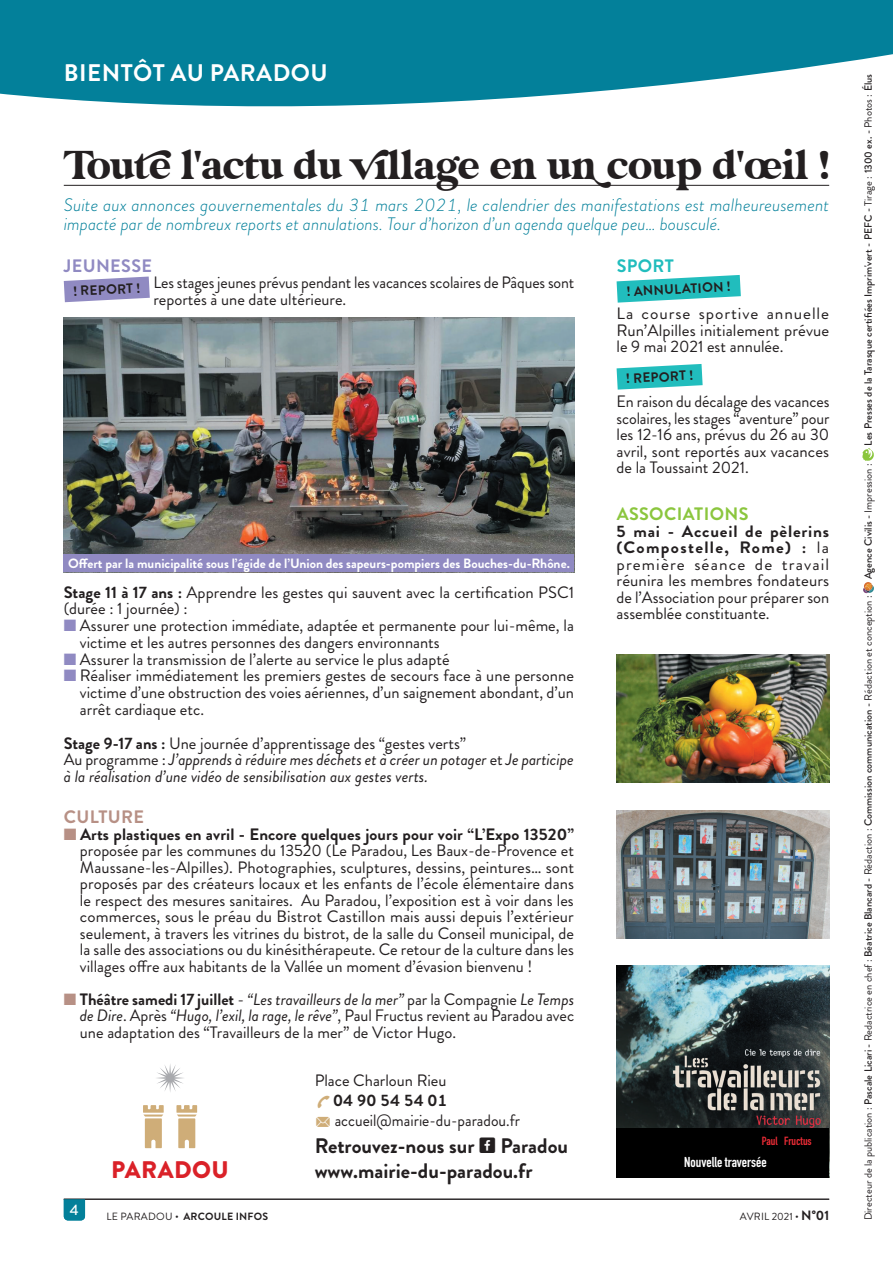
<style>
.page{position:relative;width:893px;height:1263px;background:#fff}
.page>*{position:absolute;margin:0;border:0;box-sizing:border-box;transform-origin:0 0}
.t1{font:45px "Glamour Absolute";letter-spacing:.005em;color:#231f20}
.t2{font:700 24px "Brandon Grotesque";letter-spacing:.02em;color:#fff}
.t3{font:900 24px "Brandon Grotesque";letter-spacing:.02em;color:#da2128}
.t4{font:700 21px/25.2px "Brandon Grotesque";color:#231f20}
.t5{font:italic 300 18px/19.5px "Brandon Grotesque";letter-spacing:.005em;color:#03809a}
.t6{font:700 18px "Brandon Grotesque";letter-spacing:.02em;color:#8bc63e}
.t7{font:700 18px "Brandon Grotesque";letter-spacing:.02em;color:#908ac2}
.t8{font:700 18px "Brandon Grotesque";letter-spacing:.02em;color:#b79085}
.t9{font:700 18px "Brandon Grotesque";letter-spacing:.02em;color:#21bdbd}
.t10{font:16.5px/16.5px "Brandon Grotesque";color:#231f20}
.t11{font:16.5px/16.5px "Brandon Grotesque";color:#231f20;text-align:justify;scale:1.05 1}
.t12{font:italic 16.5px/16.8px "Brandon Grotesque";color:#231f20}
.t13{font:500 15px "Brandon Grotesque";color:#fff}
.t14{font:700 14.1px "DIN Condensed";color:#fff}
.t15{font:700 13.5px "Brandon Grotesque";color:#fff}
.t16{font:700 13.5px "Brandon Grotesque";color:#231f20}
.t17{font:700 11.7px "DIN Condensed";color:#ec2c36}
.t18{font:10.5px "Brandon Grotesque";color:#231f20}
.t19{font:500 10.5px "Brandon Grotesque";color:#231f20}
.t20{font:700 10.5px "Brandon Grotesque";letter-spacing:.02em;color:#231f20}
.s1{font-weight:700}
.s2{color:#908ac2}
.s3{font-weight:700;font-style:normal}
.s4{font-style:normal}
.s5{color:#b79085}
.s6{font-style:italic}
.s7{font-family:"Panton Icons B Fill";font-weight:700;color:#cfad78}
.s8{font-family:"Social Shapes";font-weight:400;font-size:22.5px}
.s9{font-weight:400}
.s10{font-weight:700;font-size:13.5px}
.s11{font-weight:500}
</style>
<div class="page">
<hr style="left:64px;top:185px;width:765px;height:1px;background:#231f20">
<svg style="left:0;top:0;width:893px;height:107px;background:#2490a7"></svg>
<svg style="left:157px;top:1064px;width:27px;height:28px"></svg>
<svg style="left:143px;top:1105px;width:21px;height:43px"></svg>
<svg style="left:176px;top:1105px;width:21px;height:43px"></svg>
<svg style="left:863px;top:582px;width:11px;height:11px"></svg>
<svg style="left:862px;top:448px;width:12px;height:13px"></svg>
<img style="left:617px;top:965px;width:212px;height:164px">
<div style="left:617px;top:1129px;width:212px;height:49px;background:#000"></div>
<img style="left:617px;top:811px;width:212px;height:127px">
<img style="left:617px;top:654px;width:212px;height:128px">
<svg style="left:64px;top:277px;width:86px;height:25px;background:#a19ccb"></svg>
<img style="left:64px;top:317px;width:510px;height:237px">
<div style="left:64px;top:554px;width:510px;height:18px;background:#908ac2"></div>
<svg style="left:617px;top:275px;width:124px;height:28px"></svg>
<svg style="left:617px;top:364px;width:86px;height:26px"></svg>
<hr style="left:64px;top:1199px;width:765px;height:1px;background:#231f20">
<svg style="left:64px;top:1199px;width:21px;height:21px"></svg>
<h2 class="t2" style="left:64px;top:56px;width:265px">BIENTÔT AU PARADOU</h2>
<h1 class="t1" style="left:64px;top:137px;width:767px">Toute l'actu du village en un coup d'œil !</h1>
<p class="t5" style="left:64px;top:195px;width:767px">Suite aux annonces gouvernementales du 31 mars 2021, le calendrier des manifestations est malheureusement impacté par de nombreux reports et annulations. Tour d’horizon d’un agenda quelque peu… bousculé.</p>
<p class="t7" style="left:64px;top:253px;width:90px">JEUNESSE</p>
<p class="t16" style="left:73px;top:282px;width:69px;rotate:-3deg">! REPORT !</p>
<p class="t10" style="left:153px;top:275px;width:422px">Les stages jeunes prévus pendant les vacances scolaires de Pâques sont reportés à une date ultérieure.</p>
<p class="t15" style="left:68px;top:554px;width:503px">Offert par la municipalité sous l’égide de l’Union des sapeurs-pompiers des Bouches-du-Rhône.</p>
<p class="t10" style="left:64px;top:584px;width:512px"><span class="s1">Stage 11 à 17 ans :</span> Apprendre les gestes qui sauvent avec la certification PSC1 (durée : 1 journée) :</p>
<p class="t10" style="left:80px;top:617px;width:496px;text-indent:-16px"><span class="s2">■</span> Assurer une protection immédiate, adaptée et permanente pour lui-même, la victime et les autres personnes des dangers environnants</p>
<p class="t10" style="left:64px;top:651px;width:387px"><span class="s2">■</span> Assurer la transmission de l’alerte au service le plus adapté</p>
<p class="t10" style="left:80px;top:668px;width:496px;text-align:justify;text-indent:-16px"><span class="s2">■</span> Réaliser immédiatement les premiers gestes de secours face à une personne victime d’une obstruction des voies aériennes, d’un saignement abondant, d’un arrêt cardiaque etc.</p>
<p class="t12" style="left:64px;top:735px;width:512px"><span class="s3">Stage 9-17 ans :</span> <span class="s4">Une journée d’apprentissage des “gestes verts”<br>Au programme :</span> J’apprends à réduire mes déchets et à créer un potager <span class="s4">et</span> Je participe à la réalisation d’une vidéo de sensibilisation aux gestes verts.</p>
<p class="t8" style="left:64px;top:805px;width:82px">CULTURE</p>
<p class="t10" style="left:80px;top:826px;width:496px;text-align:justify;text-indent:-16px"><span class="s5">■</span> <span class="s1">Arts plastiques en avril - Encore quelques jours pour voir “L’Expo 13520” </span>proposée par les communes du 13520 (Le Paradou, Les Baux-de-Provence et Maussane-les-Alpilles). Photographies, sculptures, dessins, peintures… sont proposés par des créateurs locaux et les enfants de l’école élémentaire dans le respect des mesures sanitaires. Au Paradou, l’exposition est à voir dans les commerces, sous le préau du Bistrot Castillon mais aussi depuis l’extérieur seulement, à travers les vitrines du bistrot, de la salle du Conseil municipal, de la salle des associations ou du kinésithérapeute. Ce retour de la culture dans les villages offre aux habitants de la Vallée un moment d’évasion bienvenu !</p>
<p class="t10" style="left:80px;top:991px;width:496px;text-align:justify;text-indent:-16px"><span class="s5">■</span> <span class="s1">Théâtre samedi 17 juillet</span> - <span class="s6">“Les travailleurs de la mer”</span> par la Compagnie <span class="s6">Le Temps de Dire</span>. Après <span class="s6">“Hugo, l’exil, la rage, le rêve”</span>, Paul Fructus revient au Paradou avec une adaptation des “Travailleurs de la mer” de Victor Hugo.</p>
<p class="t9" style="left:617px;top:253px;width:59px">SPORT</p>
<p class="t16" style="left:626px;top:282px;width:106px;rotate:-3deg">! ANNULATION !</p>
<p class="t11" style="left:617px;top:305px;width:204px">La course sportive annuelle Run’Alpilles initialement prévue le 9 mai 2021 est annulée.</p>
<p class="t16" style="left:625px;top:369px;width:69px;rotate:-3deg">! REPORT !</p>
<p class="t10" style="left:617px;top:393px;width:214px;text-align:justify">En raison du décalage des vacances scolaires, les stages “aventure” pour les 12-16 ans, prévus du 26 au 30 avril, sont reportés aux vacances de la Toussaint 2021.</p>
<p class="t6" style="left:617px;top:502px;width:133px">ASSOCIATIONS</p>
<p class="t11" style="left:617px;top:523px;width:204px"><span class="s1">5 mai - Accueil de pèlerins (Compostelle, Rome) :</span> la première séance de travail réunira les membres fondateurs de l’Association pour préparer son assemblée constituante.</p>
<p class="t13" style="left:70px;top:1199px;width:10px">4</p>
<h2 class="t3" style="left:111px;top:1152px;width:119px">PARADOU</h2>
<p class="t10" style="left:315px;top:1071px;width:207px;line-height:19.8px">Place Charloun Rieu<br><span class="s7">v</span> <span class="s1">04 90 54 54 01<br></span><span class="s7">a</span> accueil@mairie-du-paradou.fr</p>
<p class="t4" style="left:315px;top:1133px;width:255px">Retrouvez-nous sur <span class="s8">M</span> Paradou www.mairie-du-paradou.fr</p>
<p class="t17" style="left:762px;top:1133px;width:51px">Paul Fructus</p>
<p class="t14" style="left:684px;top:1153px;width:84px">Nouvelle traversée</p>
<p class="t20" style="left:106px;top:1209px;width:163px"><span class="s9">LE PARADOU •</span> ARCOULE INFOS</p>
<p class="t18" style="left:740px;top:1209px;width:91px">AVRIL 2021 • <span class="s10">N°01</span></p>
<p class="t19" style="left:861px;top:445px;width:373px;rotate:-90deg">Les Presses de la Tarasque certifiées Imprim'vert - PEFC - <span class="s9">Tirage :</span> 1300 ex. - <span class="s9">Photos :</span> Élus</p>
<p class="t19" style="left:861px;top:579px;width:118px;rotate:-90deg">Agence Civilis - <span class="s9">Impression :</span></p>
<p class="t18" style="left:861px;top:1220px;width:626px;rotate:-90deg">Directeur de la publication : <span class="s11">Pascale Licari -</span> Redactrice en chef : <span class="s11">Béatrice Blancard -</span> Rédaction : <span class="s11">Commission communication -</span> Rédaction et conception :</p>
</div>
